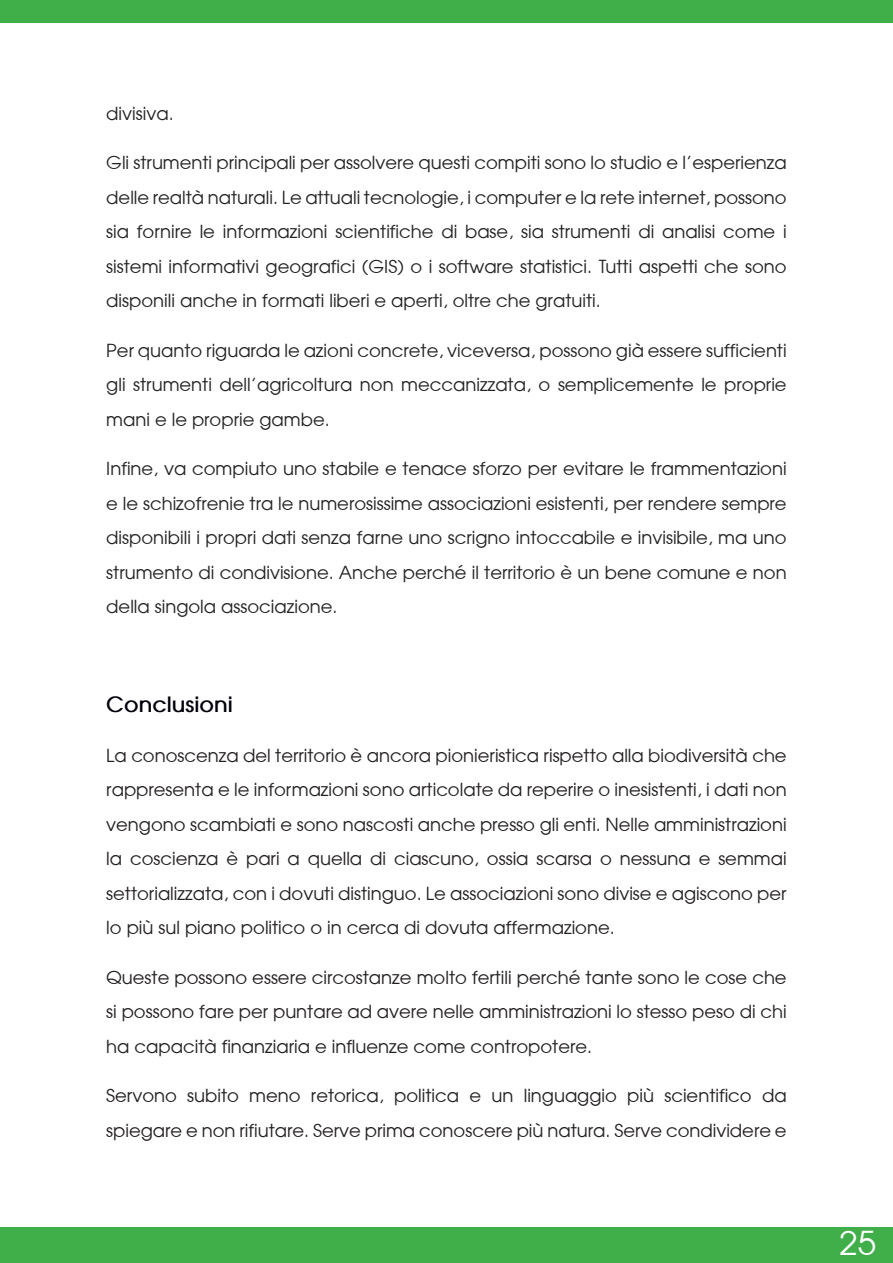
<style>
.page{position:relative;width:893px;height:1263px;background:#fff}
.page>*{position:absolute;margin:0;border:0;box-sizing:border-box;transform-origin:0 0}
.t1{font:33px "Avant Garde";color:#fff}
.Titolo_mio_1{font:700 21px "Avant Garde";color:#00000a}
.t2{font:18px/34.5px "Avant Garde";color:#222;text-align:justify}
.t3{font:18px/34.5px "Avant Garde";color:#231f20;text-align:justify}
</style>
<div class="page">
<div style="left:0;top:0;width:893px;height:23px;background:#40ae49"></div>
<div style="left:0;top:1227px;width:893px;height:36px;background:#40ae49"></div>
<p class="t2" style="left:106px;top:96px;width:69px">divisiva.</p>
<p class="t2" style="left:106px;top:145px;width:682px">Gli strumenti principali per assolvere questi compiti sono lo studio e l’esperienza delle realtà naturali. Le attuali tecnologie, i computer e la rete internet, possono sia fornire le informazioni scientifiche di base, sia strumenti di analisi come i sistemi informativi geografici (GIS) o i software statistici. Tutti aspetti che sono disponili anche in formati liberi e aperti, oltre che gratuiti.</p>
<p class="t2" style="left:106px;top:333px;width:682px">Per quanto riguarda le azioni concrete, viceversa, possono già essere sufficienti gli strumenti dell’agricoltura non meccanizzata, o semplicemente le proprie mani e le proprie gambe.</p>
<p class="t2" style="left:106px;top:451px;width:682px">Infine, va compiuto uno stabile e tenace sforzo per evitare le frammentazioni e le schizofrenie tra le numerosissime associazioni esistenti, per rendere sempre disponibili i propri dati senza farne uno scrigno intoccabile e invisibile, ma uno strumento di condivisione. Anche perché il territorio è un bene comune e non della singola associazione.</p>
<p class="Titolo_mio_1" style="left:106px;top:692px;width:128px">Conclusioni</p>
<p class="t3" style="left:106px;top:738px;width:682px">La conoscenza del territorio è ancora pionieristica rispetto alla biodiversità che rappresenta e le informazioni sono articolate da reperire o inesistenti, i dati non vengono scambiati e sono nascosti anche presso gli enti. Nelle amministrazioni la coscienza è pari a quella di ciascuno, ossia scarsa o nessuna e semmai settorializzata, con i dovuti distinguo. Le associazioni sono divise e agiscono per lo più sul piano politico o in cerca di dovuta affermazione.</p>
<p class="t3" style="left:106px;top:960px;width:682px">Queste possono essere circostanze molto fertili perché tante sono le cose che si possono fare per puntare ad avere nelle amministrazioni lo stesso peso di chi ha capacità finanziaria e influenze come contropotere.</p>
<p class="t3" style="left:106px;top:1078px;width:682px">Servono subito meno retorica, politica e un linguaggio più scientifico da spiegare e non rifiutare. Serve prima conoscere più natura. Serve condividere e</p>
<h1 class="t1" style="left:839px;top:1222px;width:38px">25</h1>
</div>
